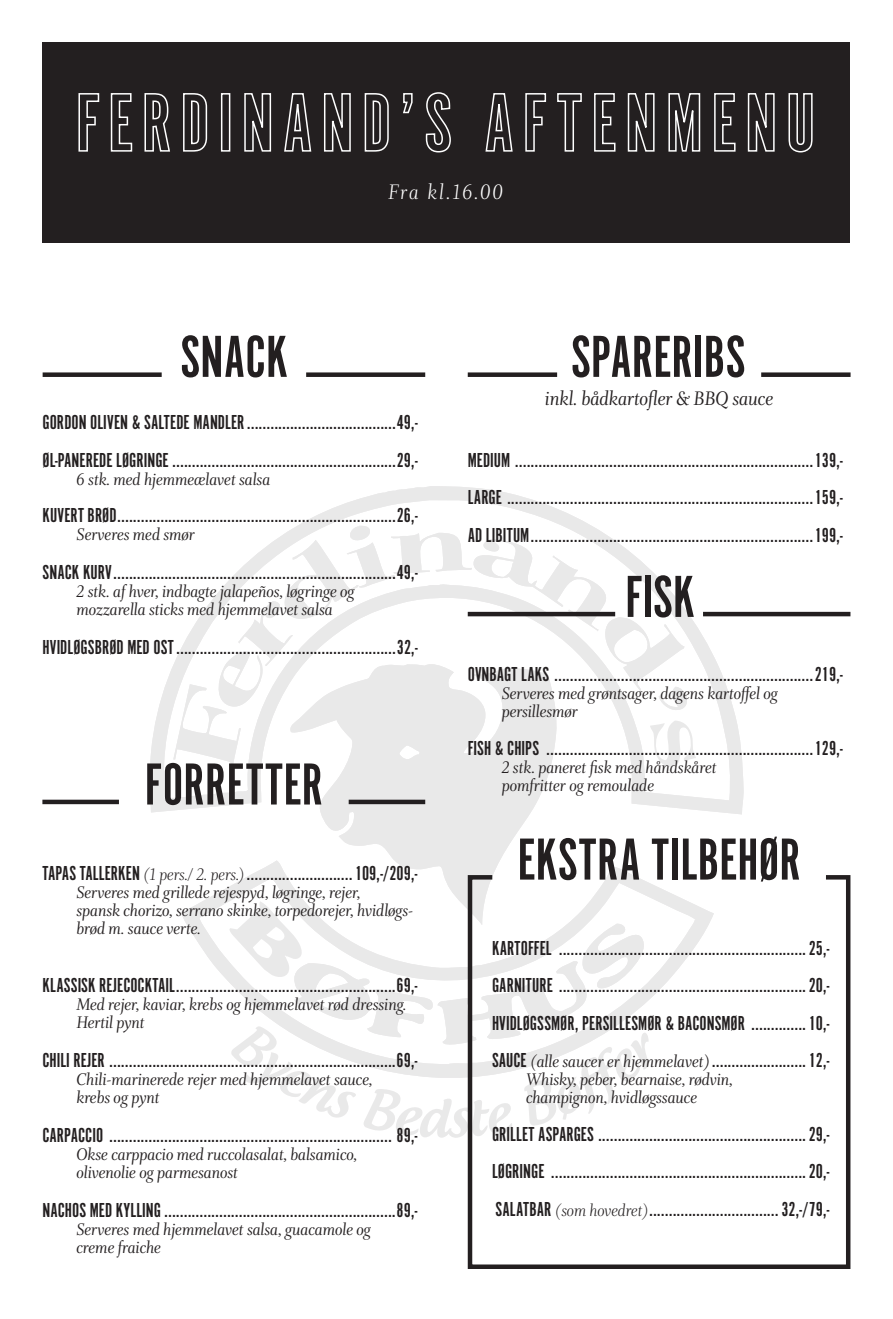
<style>
.page{position:relative;width:893px;height:1319px;background:#fff}
.page>*{position:absolute;margin:0;border:0;box-sizing:border-box;transform-origin:0 0}
.t1{font:61.5px "Alternate Got No 1 D";color:#231f20}
.t2{font:italic 300 22.5px "Whitman Display";letter-spacing:.09em;color:#fff}
.t3{font:21px/37.5px "Alternate Got No 1 D";color:#231f20;text-align:justify}
.t4{font:italic 21px "Whitman Display";color:#231f20}
.t5{font:italic 18px/18px "Whitman Display";color:#231f20}
.s1{font-family:"Whitman Display";font-weight:300;font-style:italic;font-size:18px}
.s2{font-family:"Whitman Display";font-style:italic;font-size:18px}
</style>
<div class="page">
<svg style="left:150px;top:486px;width:594px;height:328px"></svg>
<svg style="left:173px;top:525px;width:523px;height:247px"></svg>
<svg style="left:288px;top:663px;width:270px;height:197px;fill:#e9e9e9"></svg>
<svg style="left:182px;top:860px;width:444px;height:122px"></svg>
<div style="left:306px;top:372px;width:119px;height:5px;background:#231f20"></div>
<div style="left:349px;top:799px;width:76px;height:5px;background:#231f20"></div>
<div style="left:43px;top:372px;width:119px;height:5px;background:#231f20"></div>
<div style="left:42px;top:799px;width:77px;height:5px;background:#231f20"></div>
<svg style="left:465px;top:872px;width:386px;height:397px"></svg>
<div style="left:43px;top:43px;width:807px;height:200px;background:#231f20"></div>
<svg style="left:78px;top:93px;width:22px;height:59px"></svg>
<svg style="left:110px;top:93px;width:23px;height:59px"></svg>
<svg style="left:144px;top:93px;width:26px;height:59px"></svg>
<svg style="left:183px;top:93px;width:25px;height:59px"></svg>
<div style="left:221px;top:93px;width:9px;height:59px;border:2px solid #fff"></div>
<svg style="left:244px;top:93px;width:28px;height:59px"></svg>
<svg style="left:284px;top:93px;width:28px;height:59px"></svg>
<svg style="left:324px;top:93px;width:27px;height:59px"></svg>
<svg style="left:364px;top:93px;width:25px;height:59px"></svg>
<svg style="left:403px;top:93px;width:10px;height:21px"></svg>
<svg style="left:425px;top:92px;width:26px;height:61px"></svg>
<svg style="left:485px;top:93px;width:28px;height:59px"></svg>
<svg style="left:525px;top:93px;width:22px;height:59px"></svg>
<svg style="left:557px;top:93px;width:25px;height:59px"></svg>
<svg style="left:594px;top:93px;width:22px;height:59px"></svg>
<svg style="left:627px;top:93px;width:28px;height:59px"></svg>
<svg style="left:668px;top:93px;width:33px;height:59px"></svg>
<svg style="left:714px;top:93px;width:22px;height:59px"></svg>
<svg style="left:747px;top:93px;width:28px;height:59px"></svg>
<svg style="left:788px;top:93px;width:25px;height:60px"></svg>
<div style="left:703px;top:611px;width:147px;height:5px;background:#231f20"></div>
<div style="left:468px;top:611px;width:147px;height:5px;background:#231f20"></div>
<div style="left:761px;top:372px;width:89px;height:5px;background:#231f20"></div>
<div style="left:468px;top:372px;width:89px;height:5px;background:#231f20"></div>
<svg style="left:229px;top:901px;width:434px;height:237px"></svg>
<h1 class="t1" style="left:180px;top:324px;width:109px">SNACK</h1>
<p class="t2" style="left:388px;top:179px;width:117px">Fra kl.16.00</p>
<h1 class="t1" style="left:571px;top:324px;width:176px">SPARERIBS</h1>
<p class="t4" style="left:545px;top:386px;width:230px">inkl. bådkartofler &amp; BBQ sauce</p>
<p class="t3" style="left:43px;top:404px;width:376px">GORDON OLIVEN &amp; SALTEDE MANDLER......................................49,-<br>ØL-PANEREDE LØGRINGE .........................................................29,-</p>
<p class="t5" style="left:77px;top:470px;width:195px">6 stk. med hjemmeælavet salsa</p>
<p class="t3" style="left:43px;top:497px;width:376px">KUVERT BRØD.......................................................................26,-</p>
<p class="t5" style="left:77px;top:525px;width:120px">Serveres med smør</p>
<p class="t3" style="left:43px;top:554px;width:376px">SNACK KURV........................................................................49,-</p>
<p class="t5" style="left:77px;top:582px;width:279px">2 stk. af hver, indbagte jalapeños, løgringe og mozzarella sticks med hjemmelavet salsa</p>
<p class="t3" style="left:43px;top:629px;width:376px">HVIDLØGSBRØD MED OST........................................................32,-</p>
<h1 class="t1" style="left:145px;top:751px;width:180px">FORRETTER</h1>
<p class="t3" style="left:42px;top:854px;width:377px">TAPAS TALLERKEN <span class="s1">(1 pers./ 2. pers.)</span>...........................109,-/209,-</p>
<p class="t5" style="left:76px;top:882px;width:338px">Serveres med grillede rejespyd, løgringe, rejer,<br>spansk chorizo, serrano skinke, torpedorejer, hvidløgs&shy;brød m. sauce verte.</p>
<p class="t3" style="left:42px;top:966px;width:376px">KLASSISK REJECOCKTAIL........................................................69,-</p>
<p class="t5" style="left:76px;top:995px;width:332px">Med rejer, kaviar, krebs og hjemmelavet rød dressing.<br>Hertil pynt</p>
<p class="t3" style="left:42px;top:1041px;width:376px">CHILI REJER .........................................................................69,-</p>
<p class="t5" style="left:76px;top:1070px;width:298px">Chili-marinerede rejer med hjemmelavet sauce, krebs og pynt</p>
<p class="t3" style="left:42px;top:1116px;width:376px">CARPACCIO ........................................................................ 89,-</p>
<p class="t5" style="left:76px;top:1145px;width:282px">Okse carppacio med ruccolasalat, balsamico, olivenolie og parmesanost</p>
<p class="t3" style="left:42px;top:1191px;width:376px">NACHOS MED KYLLING...........................................................89,-</p>
<p class="t5" style="left:76px;top:1220px;width:296px">Serveres med hjemmelavet salsa, guacamole og creme fraiche</p>
<p class="t3" style="left:468px;top:441px;width:376px">MEDIUM ............................................................................139,- LARGE ..............................................................................159,- AD LIBITUM........................................................................199,-</p>
<h1 class="t1" style="left:625px;top:564px;width:71px">FISK</h1>
<p class="t3" style="left:468px;top:656px;width:376px">OVNBAGT LAKS ..................................................................219,-</p>
<p class="t5" style="left:502px;top:684px;width:278px">Serveres med grøntsager, dagens kartoffel og persillesmør</p>
<p class="t3" style="left:468px;top:729px;width:376px">FISH &amp; CHIPS ....................................................................129,-</p>
<p class="t5" style="left:502px;top:758px;width:216px">2 stk. paneret fisk med håndskåret pomfritter og remoulade</p>
<h1 class="t1" style="left:518px;top:826px;width:285px">EKSTRA TILBEHØR</h1>
<p class="t3" style="left:492px;top:929px;width:339px">KARTOFFEL ...............................................................25,- GARNITURE ...............................................................20,- HVIDLØGSSMØR, PERSILLESMØR &amp; BACONSMØR ..............10,- SAUCE <span class="s2">(alle saucer er hjemmelavet)</span>........................12,-</p>
<p class="t5" style="left:526px;top:1070px;width:208px">Whisky, peber, bearnaise, rødvin, champignon, hvidløgssauce</p>
<p class="t3" style="left:492px;top:1115px;width:339px">GRILLET ASPARGES .....................................................29,- LØGRINGE .................................................................20,- SALATBAR <span class="s1">(som hovedret)</span>.................................32,-/79,-</p>
</div>
